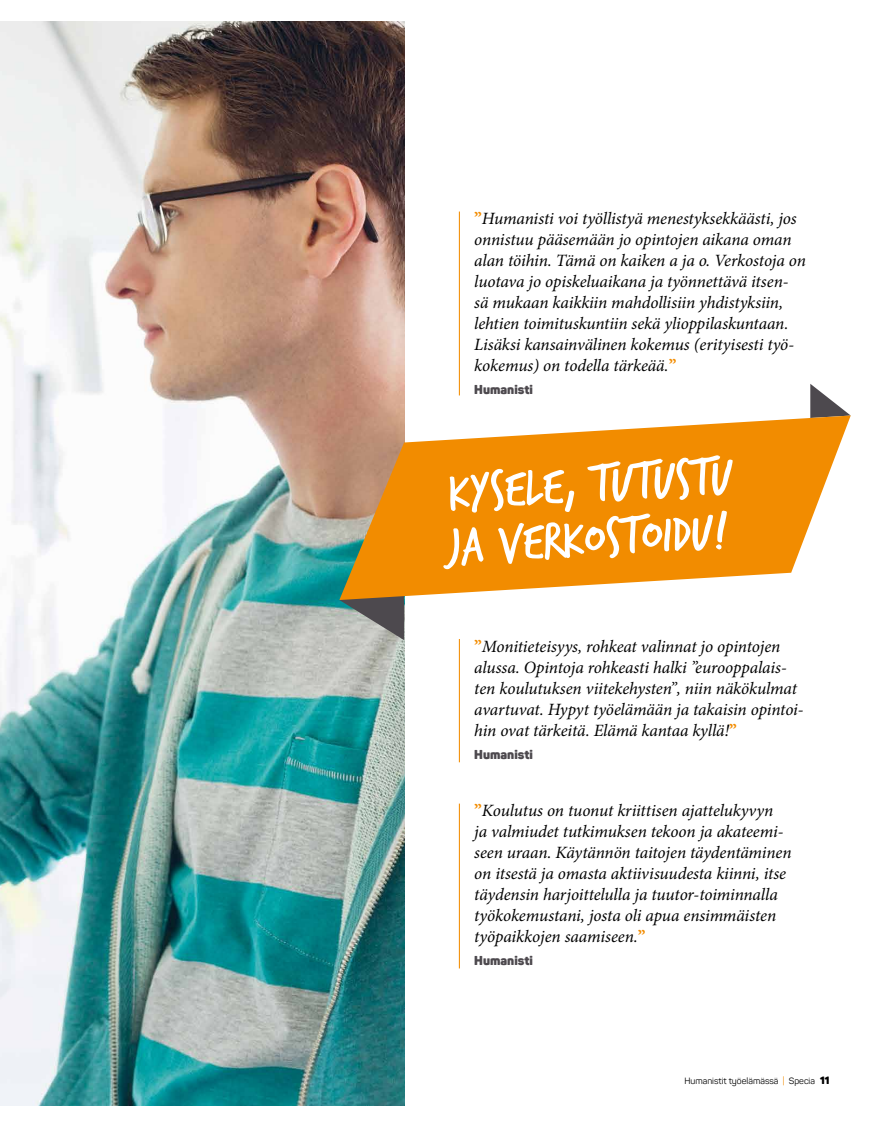
<style>
.page{position:relative;width:872px;height:1127px;background:#fff}
.page>*{position:absolute;margin:0;border:0;box-sizing:border-box;transform-origin:0 0}
.t1{font:55.35px/53.8px "Trash Hand";color:#fff}
.t2{font:italic 17.25px/21px "Minion Pro";letter-spacing:-.01em;color:#000}
.t3{font:900 12.75px "Panton";color:#4d494e}
.t4{font:9px "Panton";color:#000}
.s1{font-weight:700;font-style:normal;color:#f28c00}
.s2{color:#f28c00}
.s3{font-weight:900;font-size:10.5px}
</style>
<div class="page">
<img style="left:0;top:21px;width:404px;height:1085px">
<svg style="left:339px;top:600px;width:65px;height:44px;background:#878989"></svg>
<svg style="left:810px;top:384px;width:40px;height:31px"></svg>
<svg style="left:339px;top:415px;width:511px;height:185px;fill:#f28c00"></svg>
<hr style="left:459px;top:212px;width:1px;height:183px;background:#f28c00">
<hr style="left:459px;top:639px;width:1px;height:123px;background:#f28c00">
<hr style="left:459px;top:803px;width:1px;height:165px;background:#f28c00">
<p class="t2" style="left:474px;top:208px;width:333px"><span class="s1">”</span>Humanisti voi työllistyä menestyksekkäästi, jos onnistuu pääsemään jo opintojen aikana oman alan töihin. Tämä on kaiken a ja o. Verkostoja on luotava jo opiskeluaikana ja työnnettävä itsen&shy;sä mukaan kaikkiin mahdollisiin yhdistyksiin, lehtien toimituskuntiin sekä ylioppilaskuntaan.<br>Lisäksi kansainvälinen kokemus (erityisesti työ&shy;kokemus) on todella tärkeää.<span class="s1">”</span></p>
<p class="t3" style="left:474px;top:382px;width:60px">Humanisti</p>
<h1 class="t1" style="left:444px;top:468px;width:289px;rotate:-3deg">Kysele, tutustu ja verkostoidu!</h1>
<p class="t2" style="left:474px;top:635px;width:331px"><span class="s1">”</span>Monitieteisyys, rohkeat valinnat jo opintojen alussa. Opintoja rohkeasti halki ”eurooppalais&shy;ten koulutuksen viitekehysten”, niin näkökulmat avartuvat. Hypyt työelämään ja takaisin opintoi&shy;hin ovat tärkeitä. Elämä kantaa kyllä!<span class="s1">”</span></p>
<p class="t3" style="left:474px;top:746px;width:60px">Humanisti</p>
<p class="t2" style="left:474px;top:800px;width:319px"><span class="s1">”</span>Koulutus on tuonut kriittisen ajattelukyvyn<br>ja valmiudet tutkimuksen tekoon ja akateemi&shy;seen uraan. Käytännön taitojen täydentäminen on itsestä ja omasta aktiivisuudesta kiinni, itse täydensin harjoittelulla ja tuutor-toiminnalla työkokemustani, josta oli apua ensimmäisten työpaikkojen saamiseen.<span class="s1">”</span></p>
<p class="t3" style="left:474px;top:953px;width:60px">Humanisti</p>
<p class="t4" style="left:684px;top:1075px;width:147px">Humanistit työelämässä <span class="s2">|</span> Specia <span class="s3">11</span></p>
</div>
